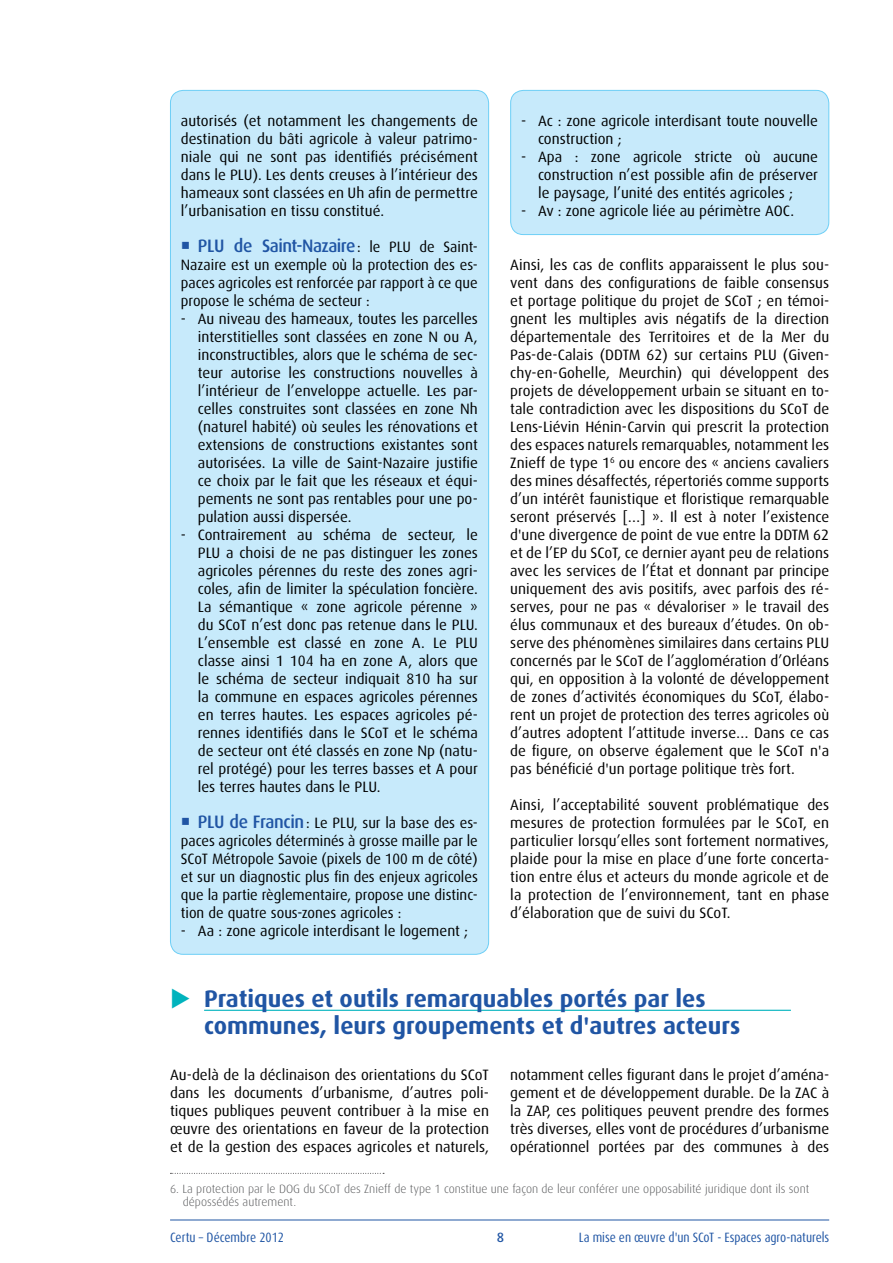
<style>
.page{position:relative;width:893px;height:1263px;background:#fff}
.page>*{position:absolute;margin:0;border:0;box-sizing:border-box;transform-origin:0 0}
.t1{font:700 24px/27px "Dax OT";color:#2055a4}
.t2{font:500 18px "Dax OT";letter-spacing:-.03em;color:#2055a4}
.t3{font:15px/18px "Dax OT";color:#000;text-align:justify}
.t4{font:condensed 13.5px "Dax OT";letter-spacing:-.005em;color:#2055a4}
.t5{font:500 13.5px "Dax OT";color:#2055a4}
.t6{font:300 12px/13.2px "Dax OT";color:#58595b}
.s1{font-weight:400;font-size:15px;color:#000}
.s2{font-weight:500;font-size:18px;color:#2055a4}
</style>
<div class="page">
<hr style="left:170px;top:1219px;width:659px;height:1px;background:#2055a4">
<div style="left:170px;top:90px;width:319px;height:864px;background:#c7eafb;border-radius:13px"></div>
<svg style="left:170px;top:1173px;width:214px;height:1px"></svg>
<div style="left:511px;top:90px;width:318px;height:145px;background:#c7eafb;border-radius:13px"></div>
<div style="left:510px;top:90px;width:319px;height:145px;border:1px solid #6dcff6;border-radius:13px"></div>
<hr style="left:204px;top:1010px;width:587px;height:1px;background:#00b3bd">
<p class="t3" style="left:181px;top:112px;width:299px">autorisés (et notamment les changements de destination du bâti agricole à valeur patrimo&shy;niale qui ne sont pas identifiés précisément dans le PLU). Les dents creuses à l’intérieur des hameaux sont classées en Uh afin de permettre l’urbanisation en tissu constitué.</p>
<p class="t2" style="left:198px;top:236px;width:281px">PLU de Saint-Nazaire<span class="s1">: le PLU de Saint-</span></p>
<p class="t3" style="left:181px;top:256px;width:298px">Nazaire est un exemple où la protection des es&shy;paces agricoles est renforcée par rapport à ce que propose le schéma de secteur :</p>
<p class="t3" style="left:198px;top:310px;width:282px;text-indent:-17px">- Au niveau des hameaux, toutes les parcelles interstitielles sont classées en zone N ou A, inconstructibles, alors que le schéma de sec&shy;teur autorise les constructions nouvelles à l’intérieur de l’enveloppe actuelle. Les par&shy;celles construites sont classées en zone Nh (naturel habité) où seules les rénovations et extensions de constructions existantes sont autorisées. La ville de Saint-Nazaire justifie ce choix par le fait que les réseaux et équi&shy;pements ne sont pas rentables pour une po&shy;pulation aussi dispersée.</p>
<p class="t3" style="left:198px;top:526px;width:282px;text-indent:-17px">- Contrairement au schéma de secteur, le PLU a choisi de ne pas distinguer les zones agricoles pérennes du reste des zones agri&shy;coles, afin de limiter la spéculation foncière.<br>La sémantique « zone agricole pérenne » du SCoT n’est donc pas retenue dans le PLU.<br>L’ensemble est classé en zone A. Le PLU classe ainsi 1 104 ha en zone A, alors que le schéma de secteur indiquait 810 ha sur la commune en espaces agricoles pérennes en terres hautes. Les espaces agricoles pé&shy;rennes identifiés dans le SCoT et le schéma de secteur ont été classés en zone Np (natu&shy;rel protégé) pour les terres basses et A pour les terres hautes dans le PLU.</p>
<p class="t3" style="left:181px;top:814px;width:299px;text-indent:17px"><span class="s2">PLU de Francin</span>: Le PLU, sur la base des es&shy;paces agricoles déterminés à grosse maille par le SCoT Métropole Savoie (pixels de 100 m de côté) et sur un diagnostic plus fin des enjeux agricoles que la partie règlementaire, propose une distinc&shy;tion de quatre sous-zones agricoles :</p>
<p class="t3" style="left:181px;top:922px;width:289px">- Aa : zone agricole interdisant le logement ;</p>
<p class="t3" style="left:538px;top:112px;width:282px;text-indent:-17px">- Ac : zone agricole interdisant toute nouvelle construction ;</p>
<p class="t3" style="left:538px;top:148px;width:282px;text-indent:-17px">- Apa : zone agricole stricte où aucune construction n’est possible afin de préserver le paysage, l’unité des entités agricoles ;</p>
<p class="t3" style="left:521px;top:202px;width:275px">- Av : zone agricole liée au périmètre AOC.</p>
<p class="t3" style="left:510px;top:256px;width:320px">Ainsi, les cas de conflits apparaissent le plus sou&shy;vent dans des configurations de faible consensus et portage politique du projet de SCoT ; en témoi&shy;gnent les multiples avis négatifs de la direction départementale des Territoires et de la Mer du Pas-de-Calais (DDTM 62) sur certains PLU (Given&shy;chy-en-Gohelle, Meurchin) qui développent des projets de développement urbain se situant en to&shy;tale contradiction avec les dispositions du SCoT de Lens-Liévin Hénin-Carvin qui prescrit la protection des espaces naturels remarquables, notamment les Znieff de type 1<sup>6</sup> ou encore des « anciens cavaliers des mines désaffectés, répertoriés comme supports d’un intérêt faunistique et floristique remarquable seront préservés […] ». Il est à noter l’existence d'une divergence de point de vue entre la DDTM 62 et de l’EP du SCoT, ce dernier ayant peu de relations avec les services de l’État et donnant par principe uniquement des avis positifs, avec parfois des ré&shy;serves, pour ne pas « dévaloriser » le travail des élus communaux et des bureaux d’études. On ob&shy;serve des phénomènes similaires dans certains PLU concernés par le SCoT de l’agglomération d’Orléans qui, en opposition à la volonté de développement de zones d’activités économiques du SCoT, élabo&shy;rent un projet de protection des terres agricoles où d’autres adoptent l’attitude inverse… Dans ce cas de figure, on observe également que le SCoT n'a pas bénéficié d'un portage politique très fort.</p>
<p class="t3" style="left:510px;top:796px;width:320px">Ainsi, l’acceptabilité souvent problématique des mesures de protection formulées par le SCoT, en particulier lorsqu’elles sont fortement normatives, plaide pour la mise en place d’une forte concerta&shy;tion entre élus et acteurs du monde agricole et de la protection de l’environnement, tant en phase d’élaboration que de suivi du SCoT.</p>
<h1 class="t1" style="left:204px;top:985px;width:538px">Pratiques et outils remarquables portés par les communes, leurs groupements et d'autres acteurs</h1>
<p class="t3" style="left:170px;top:1066px;width:320px">Au-delà de la déclinaison des orientations du SCoT dans les documents d’urbanisme, d’autres poli&shy;tiques publiques peuvent contribuer à la mise en œuvre des orientations en faveur de la protection et de la gestion des espaces agricoles et naturels,</p>
<p class="t3" style="left:510px;top:1066px;width:320px">notamment celles figurant dans le projet d’aména&shy;gement et de développement durable. De la ZAC à la ZAP, ces politiques peuvent prendre des formes très diverses, elles vont de procédures d’urbanisme opérationnel portées par des communes à des</p>
<p class="t6" style="left:183px;top:1182px;width:628px;text-indent:-13px">6. La protection par le DOG du SCoT des Znieff de type 1 constitue une façon de leur conférer une opposabilité juridique dont ils sont dépossédés autrement.</p>
<p class="t4" style="left:170px;top:1229px;width:116px">Certu – Décembre 2012</p>
<p class="t5" style="left:497px;top:1230px;width:9px">8</p>
<p class="t4" style="left:579px;top:1229px;width:252px">La mise en œuvre d'un SCoT - Espaces agro-naturels</p>
</div>
